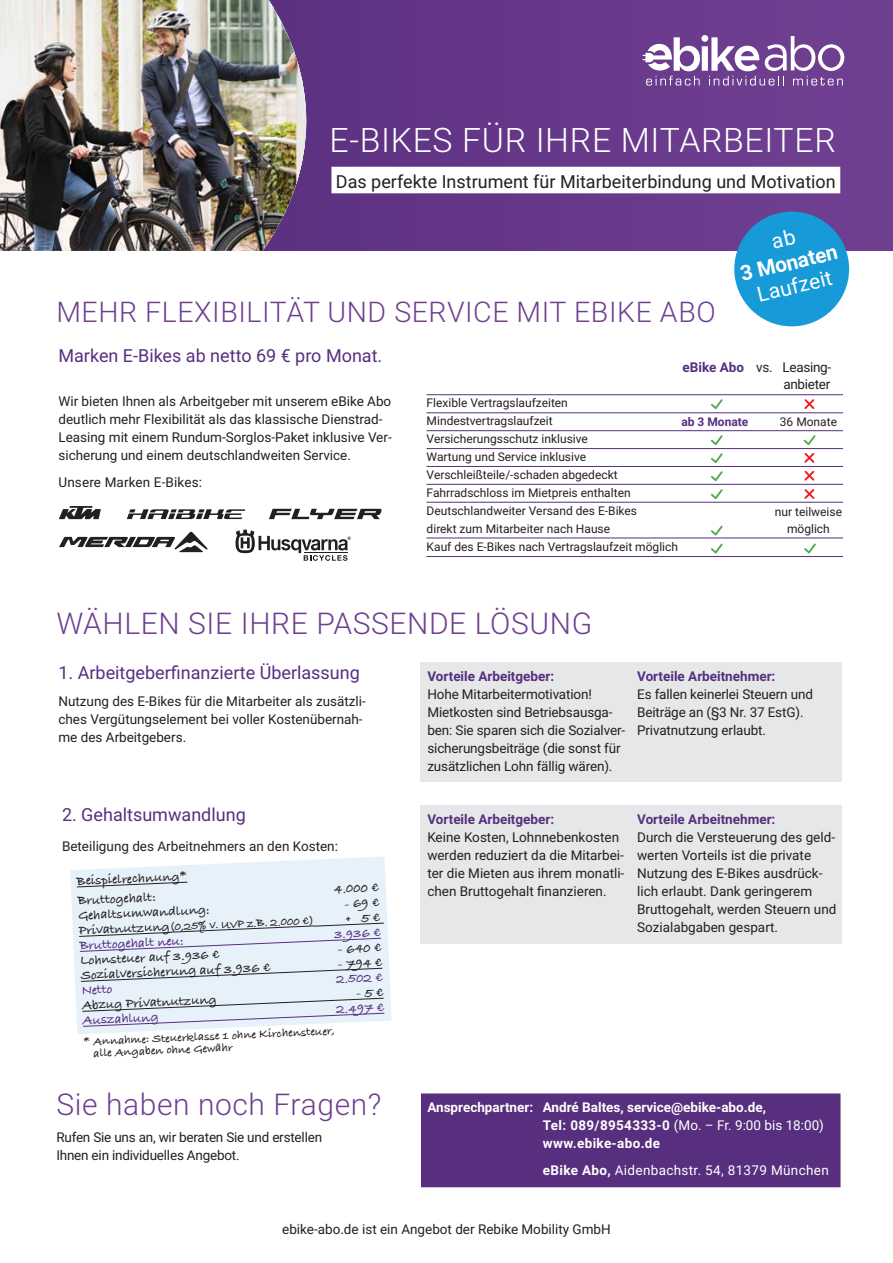
<style>
.page{position:relative;width:893px;height:1263px;background:#fff}
.page>*{position:absolute;margin:0;border:0;box-sizing:border-box;transform-origin:0 0}
.t1{font:300 33.75px "Roboto";letter-spacing:.02em;color:#fff}
.t2{font:300 30px "Roboto";letter-spacing:.02em;color:#6f3f90}
.t3{font:300 28.5px "Roboto";letter-spacing:.02em;color:#6f3f90}
.t4{font:700 21px "Roboto";color:#fff}
.t5{font:21px "Roboto";color:#fff}
.t6{font:18px "Roboto";color:#572f7e}
.t7{font:18px "Roboto";color:#231f20}
.t8{font:13.5px/18px "Roboto";color:#231f20}
.t9{font:700 13.5px/19.5px "Bradley Hand ITCTT";color:#231f20}
.t10{font:700 13.5px/18px "Roboto";color:#fff}
.t11{font:700 13.5px "Roboto";color:#572f7e}
.t12{font:700 13.5px "Bradley Hand ITCTT";color:#572f7e}
.t13{font:13.5px "Roboto";letter-spacing:.025em;color:#fff}
.t14{font:13.5px/16.5px "Roboto";letter-spacing:-.02em;color:#231f20}
.t15{font:12px/18px "Roboto";color:#231f20}
.t16{font:700 12px/11.6px "Bradley Hand ITCTT";color:#231f20}
.t17{font:700 12px "Roboto";color:#572f7e}
.s1{font-weight:400;color:#231f20}
.s2{font-size:13.5px}
.s3{font-weight:400}
.s4{font-weight:700}
</style>
<div class="page">
<div style="left:421px;top:1093px;width:419px;height:94px;background:#572f7e;border:2px solid #572f7e"></div>
<div style="left:421px;top:662px;width:421px;height:120px;background:#e6e7e9"></div>
<div style="left:421px;top:805px;width:421px;height:139px;background:#e6e7e9"></div>
<div style="left:218px;top:0;width:675px;height:251px;background:#68398a"></div>
<img style="left:0;top:0;width:306px;height:251px">
<svg style="left:643px;top:35px;width:201px;height:51px"></svg>
<div style="left:331px;top:167px;width:509px;height:26px;background:#fff"></div>
<svg style="left:70px;top:856px;width:322px;height:178px;fill:#e7f1fa"></svg>
<svg style="left:76px;top:881px;width:112px;height:7px"></svg>
<svg style="left:80px;top:967px;width:303px;height:15px;background:#d9e2eb"></svg>
<div style="left:734px;top:212px;width:115px;height:114px;background:#169bd8;border-radius:50%"></div>
<svg style="left:804px;top:399px;width:11px;height:10px"></svg>
<svg style="left:711px;top:399px;width:12px;height:10px"></svg>
<svg style="left:802px;top:435px;width:15px;height:64px"></svg>
<svg style="left:709px;top:435px;width:15px;height:64px"></svg>
<svg style="left:709px;top:525px;width:15px;height:29px"></svg>
<svg style="left:804px;top:543px;width:12px;height:11px"></svg>
<hr style="left:426px;top:412px;width:417px;height:1px;background:#572f7e">
<hr style="left:426px;top:394px;width:417px;height:1px;background:#572f7e">
<hr style="left:426px;top:430px;width:417px;height:1px;background:#572f7e">
<hr style="left:426px;top:448px;width:417px;height:1px;background:#572f7e">
<hr style="left:426px;top:466px;width:417px;height:1px;background:#572f7e">
<hr style="left:426px;top:484px;width:417px;height:1px;background:#572f7e">
<hr style="left:426px;top:502px;width:417px;height:1px;background:#572f7e">
<hr style="left:426px;top:538px;width:417px;height:1px;background:#572f7e">
<hr style="left:426px;top:556px;width:417px;height:1px;background:#572f7e">
<svg style="left:235px;top:530px;width:116px;height:31px"></svg>
<svg style="left:127px;top:509px;width:118px;height:10px"></svg>
<svg style="left:269px;top:509px;width:113px;height:10px"></svg>
<svg style="left:59px;top:506px;width:42px;height:13px"></svg>
<svg style="left:59px;top:532px;width:149px;height:20px"></svg>
<svg style="left:78px;top:914px;width:307px;height:38px;background:#dde6f0"></svg>
<svg style="left:82px;top:989px;width:303px;height:38px;background:#dee6f1"></svg>
<h1 class="t1" style="left:330px;top:116px;width:508px">E-BIKES FÜR IHRE MITARBEITER</h1>
<h3 class="t7" style="left:336px;top:169px;width:501px">Das perfekte Instrument für Mitarbeiterbindung und Motivation</h3>
<h3 class="t3" style="left:56px;top:292px;width:661px">MEHR FLEXIBILITÄT UND SERVICE MIT EBIKE ABO</h3>
<h3 class="t4" style="left:737px;top:259px;width:101px;rotate:-13deg">3 Monaten</h3>
<h3 class="t5" style="left:754px;top:280px;width:78px;rotate:-13deg">Laufzeit</h3>
<h3 class="t6" style="left:58px;top:343px;width:325px">Marken E-Bikes ab netto 69 € pro Monat.</h3>
<p class="t8" style="left:58px;top:391px;width:335px">Wir bieten Ihnen als Arbeitgeber mit unserem eBike Abo deutlich mehr Flexibilität als das klassische Dienstrad-Leasing mit einem Rundum-Sorglos-Paket inklusive Ver&shy;sicherung und einem deutschlandweiten Service.</p>
<p class="t8" style="left:58px;top:472px;width:145px">Unsere Marken E-Bikes:</p>
<p class="t11" style="left:682px;top:358px;width:92px">eBike Abo <span class="s1">vs.</span></p>
<p class="t14" style="left:782px;top:359px;width:50px">Leasing&shy;anbieter</p>
<p class="t15" style="left:427px;top:393px;width:253px">Flexible Vertragslaufzeiten Mindestvertragslaufzeit<br>Versicherungsschutz inklusive<br>Wartung und Service inklusive Verschleißteile/-schaden abgedeckt Fahrradschloss im Mietpreis enthalten Deutschlandweiter Versand des E-Bikes<br>direkt zum Mitarbeiter nach Hause<br>Kauf des E-Bikes nach Vertragslaufzeit möglich</p>
<p class="t17" style="left:681px;top:413px;width:69px">ab 3 Monate</p>
<p class="t15" style="left:780px;top:412px;width:59px">36 Monate</p>
<p class="t15" style="left:775px;top:503px;width:69px;line-height:16.5px;text-align:center">nur teilweise möglich</p>
<h2 class="t2" style="left:56px;top:602px;width:537px">WÄHLEN SIE IHRE PASSENDE LÖSUNG</h2>
<h3 class="t6" style="left:58px;top:660px;width:303px">1. Arbeitgeberfinanzierte Überlassung</h3>
<p class="t8" style="left:58px;top:692px;width:309px">Nutzung des E-Bikes für die Mitarbeiter als zusätzli&shy;ches Vergütungselement bei voller Kostenübernah&shy;me des Arbeitgebers.</p>
<p class="t11" style="left:427px;top:666px;width:128px">Vorteile Arbeitgeber:</p>
<p class="t8" style="left:427px;top:684px;width:199px">Hohe Mitarbeitermotivation!<br>Mietkosten sind Betriebsausga&shy;ben: Sie sparen sich die Sozialver&shy;sicherungsbeiträge (die sonst für zusätzlichen Lohn fällig wären).</p>
<p class="t11" style="left:637px;top:666px;width:140px">Vorteile Arbeitnehmer:</p>
<p class="t8" style="left:637px;top:684px;width:177px">Es fallen keinerlei Steuern und<br>Beiträge an (§3 Nr. 37 EstG).<br>Privatnutzung erlaubt.</p>
<h3 class="t6" style="left:62px;top:802px;width:185px">2. Gehaltsumwandlung</h3>
<p class="t8" style="left:62px;top:836px;width:278px">Beteiligung des Arbeitnehmers an den Kosten:</p>
<p class="t9" style="left:76px;top:871px;width:112px;rotate:-3deg">Beispielrechnung*<br>Bruttogehalt:</p>
<p class="t9" style="left:333px;top:879px;width:46px;rotate:-3deg">4.000 €</p>
<p class="t9" style="left:344px;top:893px;width:36px;rotate:-3deg">- 69 €</p>
<p class="t9" style="left:78px;top:906px;width:133px;rotate:-3deg">Gehaltsumwandlung:</p>
<p class="t16" style="left:79px;top:926px;width:237px;rotate:-3deg"><span class="s2">Privatnutzung</span>(0,25% v. UVP z.B. 2.000 €)</p>
<p class="t12" style="left:79px;top:935px;width:106px;rotate:-3deg">Bruttogehalt neu:</p>
<p class="t12" style="left:334px;top:924px;width:48px;rotate:-3deg">3.936 €</p>
<p class="t9" style="left:338px;top:939px;width:45px;rotate:-3deg">- 640 €</p>
<p class="t9" style="left:80px;top:950px;width:141px;rotate:-3deg">Lohnsteuer auf 3.936 €</p>
<p class="t9" style="left:80px;top:966px;width:191px;rotate:-3deg">Sozialversicherung auf 3.936 €</p>
<p class="t9" style="left:338px;top:954px;width:45px;rotate:-3deg">- 794 €</p>
<p class="t12" style="left:81px;top:980px;width:32px;rotate:-3deg">Netto</p>
<p class="t12" style="left:336px;top:969px;width:48px;rotate:-3deg">2.502 €</p>
<p class="t9" style="left:82px;top:995px;width:136px;rotate:-3deg">Abzug Privatnutzung</p>
<p class="t12" style="left:82px;top:1010px;width:77px;rotate:-3deg">Auszahlung</p>
<p class="t12" style="left:336px;top:999px;width:49px;rotate:-3deg">2.497 €</p>
<p class="t16" style="left:93px;top:1036px;width:244px;text-indent:-9px;rotate:-3deg">* Annahme: Steuerklasse 1 ohne Kirchensteuer, alle Angaben ohne Gewähr</p>
<p class="t11" style="left:427px;top:810px;width:128px">Vorteile Arbeitgeber:</p>
<p class="t8" style="left:427px;top:828px;width:199px">Keine Kosten, Lohnnebenkosten werden reduziert da die Mitarbei&shy;ter die Mieten aus ihrem monatli&shy;chen Bruttogehalt finanzieren.</p>
<p class="t11" style="left:637px;top:810px;width:140px">Vorteile Arbeitnehmer:</p>
<p class="t8" style="left:637px;top:828px;width:201px">Durch die Versteuerung des geld&shy;werten Vorteils ist die private<br>Nutzung des E-Bikes ausdrück&shy;lich erlaubt. Dank geringerem<br>Bruttogehalt, werden Steuern und<br>Sozialabgaben gespart.</p>
<h2 class="t2" style="left:56px;top:1083px;width:327px">Sie haben noch Fragen?</h2>
<p class="t8" style="left:56px;top:1128px;width:267px">Rufen Sie uns an, wir beraten Sie und erstellen<br>Ihnen ein individuelles Angebot.</p>
<p class="t10" style="left:543px;top:1097px;width:283px;text-indent:-116px">Ansprechpartner: André Baltes, service@ebike-abo.de,<br>Tel: 089/8954333-0 <span class="s3">(Mo. – Fr. 9:00 bis 18:00) </span>www.ebike-abo.de</p>
<p class="t13" style="left:543px;top:1160px;width:287px"><span class="s4">eBike Abo,</span> Aidenbachstr. 54, 81379 München</p>
<p class="t8" style="left:282px;top:1219px;width:330px">ebike-abo.de ist ein Angebot der Rebike Mobility GmbH</p>
</div>
